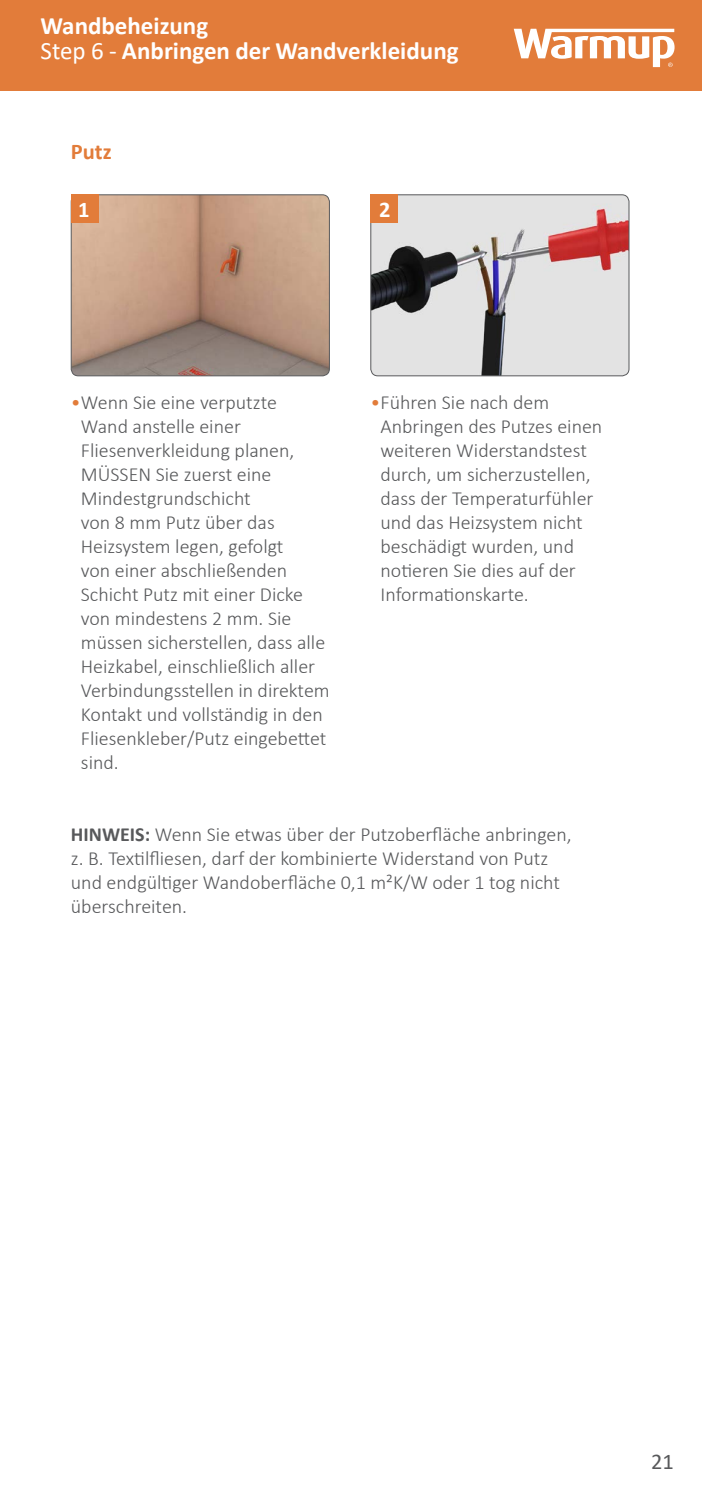
<style>
.page{position:relative;width:702px;height:1489px;background:#fff}
.page>*{position:absolute;margin:0;border:0;box-sizing:border-box;transform-origin:0 0}
.t1{font:700 25px/25px "Calibri";color:#fff}
.t2{font:700 22.5px "Calibri";color:#e27c3a}
.t3{font:22.5px "Calibri";color:#58595b}
.t4{font:700 22.5px "Calibri";color:#fff}
.t5{font:300 20px/24px "Calibri";color:#58595b}
.s1{font-weight:400}
.s2{color:#e27c3a}
.s3{font-weight:700}
</style>
<div class="page">
<div style="left:0;top:0;width:702px;height:91px;background:#e27c3a"></div>
<svg style="left:513px;top:29px;width:161px;height:38px"></svg>
<img style="left:71px;top:196px;width:258px;height:180px">
<div style="left:71px;top:194px;width:259px;height:182px;border:1px solid #58595b;border-radius:7px"></div>
<img style="left:371px;top:195px;width:258px;height:181px">
<div style="left:370px;top:194px;width:259px;height:182px;border:1px solid #58595b;border-radius:7px"></div>
<div style="left:71px;top:194px;width:28px;height:29px;background:#e27c3a"></div>
<div style="left:370px;top:194px;width:28px;height:29px;background:#e27c3a"></div>
<p class="t1" style="left:41px;top:13px;width:419px">Wandbeheizung<br><span class="s1">Step 6 -</span> Anbringen der Wandverkleidung</p>
<p class="t2" style="left:71px;top:135px;width:42px">Putz</p>
<p class="t4" style="left:78px;top:193px;width:13px">1</p>
<p class="t4" style="left:379px;top:193px;width:13px">2</p>
<p class="t5" style="left:81px;top:390px;width:250px;text-indent:-10px"><span class="s2">•</span>Wenn Sie eine verputzte<br>Wand anstelle einer<br>Fliesenverkleidung planen,<br>MÜSSEN Sie zuerst eine<br>Mindestgrundschicht<br>von 8 mm Putz über das<br>Heizsystem legen, gefolgt<br>von einer abschließenden<br>Schicht Putz mit einer Dicke von mindestens 2 mm. Sie müssen sicherstellen, dass alle<br>Heizkabel, einschließlich aller<br>Verbindungsstellen in direktem<br>Kontakt und vollständig in den<br>Fliesenkleber/Putz eingebettet sind.</p>
<p class="t5" style="left:380px;top:390px;width:223px;text-indent:-10px"><span class="s2">•</span>Führen Sie nach dem<br>Anbringen des Putzes einen weiteren Widerstandstest durch, um sicherzustellen, dass der Temperaturfühler und das Heizsystem nicht beschädigt wurden, und notieren Sie dies auf der<br>Informationskarte.</p>
<p class="t5" style="left:71px;top:822px;width:502px"><span class="s3">HINWEIS:</span> Wenn Sie etwas über der Putzoberfläche anbringen, z. B. Textilfliesen, darf der kombinierte Widerstand von Putz und endgültiger Wandoberfläche 0,1 m²K/W oder 1 tog nicht überschreiten.</p>
<p class="t3" style="left:651px;top:1446px;width:24px">21</p>
</div>
